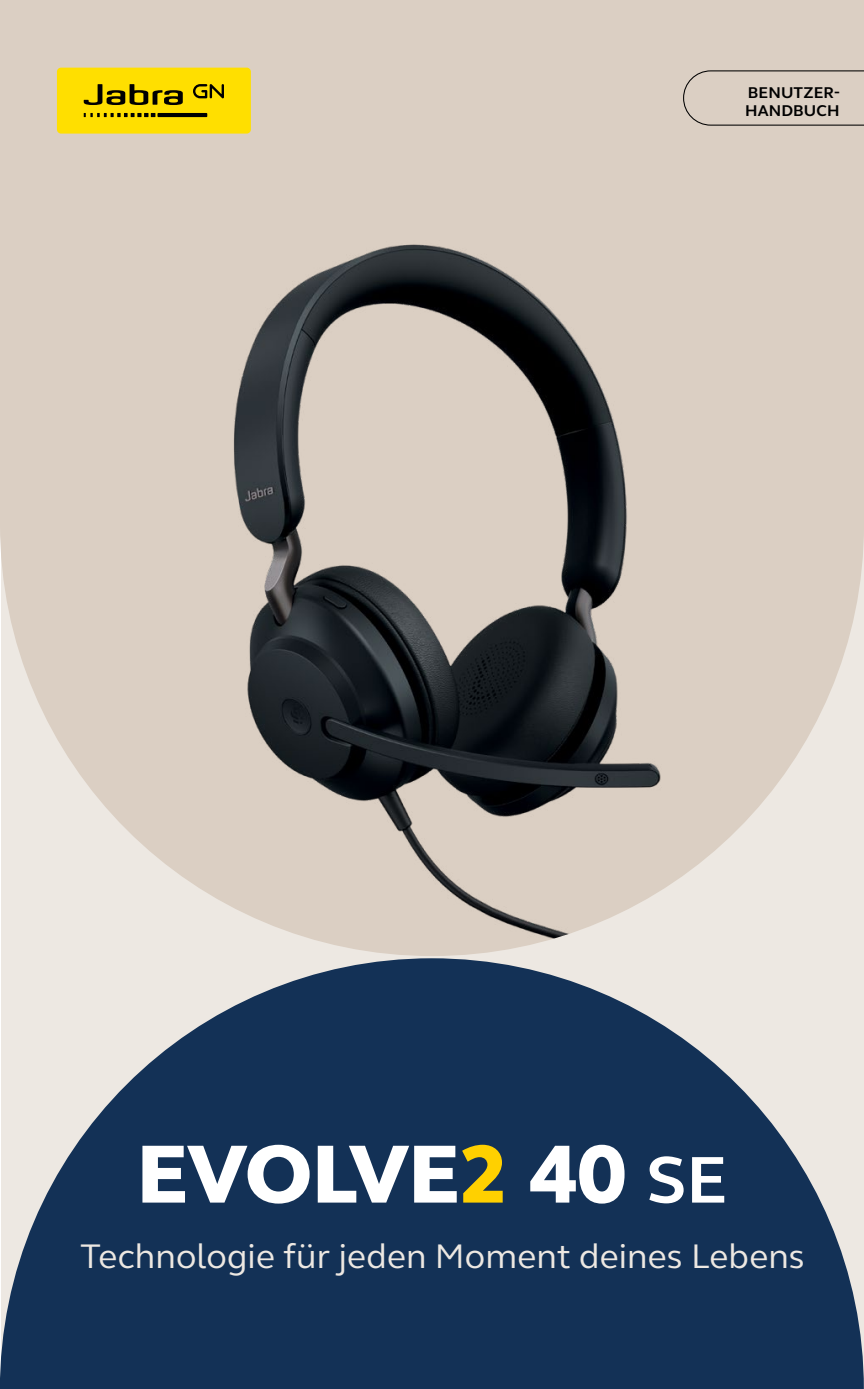
<style>
.page{position:relative;width:864px;height:1389px;background:#fff}
.page>*{position:absolute;margin:0;border:0;box-sizing:border-box;transform-origin:0 0}
.t1{font:800 84.7px "GN Elliot";color:#fff}
.t2{font:35px "GN Elliot";letter-spacing:.005em;color:#ede8e2}
.t3{font:700 16.1px/17.8px "GN Elliot";letter-spacing:.01em;color:#000}
.s1{color:#ffd000}
.s2{font-weight:700;font-size:67.55px}
</style>
<div class="page">
<svg style="left:0;top:958px;width:863px;height:431px;background:#415874"></svg>
<div style="left:0;top:0;width:863px;height:119px;background:#dbcfc3"></div>
<img style="left:0;top:119px;width:863px;height:837px">
<div style="left:57px;top:68px;width:194px;height:66px;background:#ffdf00;border-radius:4px"></div>
<svg style="left:84px;top:84px;width:99px;height:21px"></svg>
<svg style="left:84px;top:113px;width:71px;height:4px"></svg>
<hr style="left:157px;top:113px;width:50px;height:4px;background:#000">
<svg style="left:193px;top:84px;width:31px;height:14px"></svg>
<svg style="left:682px;top:70px;width:181px;height:56px;background:#d2c6bb"></svg>
<p class="t3" style="left:744px;top:83px;width:96px">BENUTZER-<br>HANDBUCH</p>
<h1 class="t1" style="left:136px;top:1117px;width:591px">EVOLVE<span class="s1">2</span> 40 <span class="s2">SE</span></h1>
<p class="t2" style="left:80px;top:1233px;width:725px">Technologie für jeden Moment deines Lebens</p>
</div>
